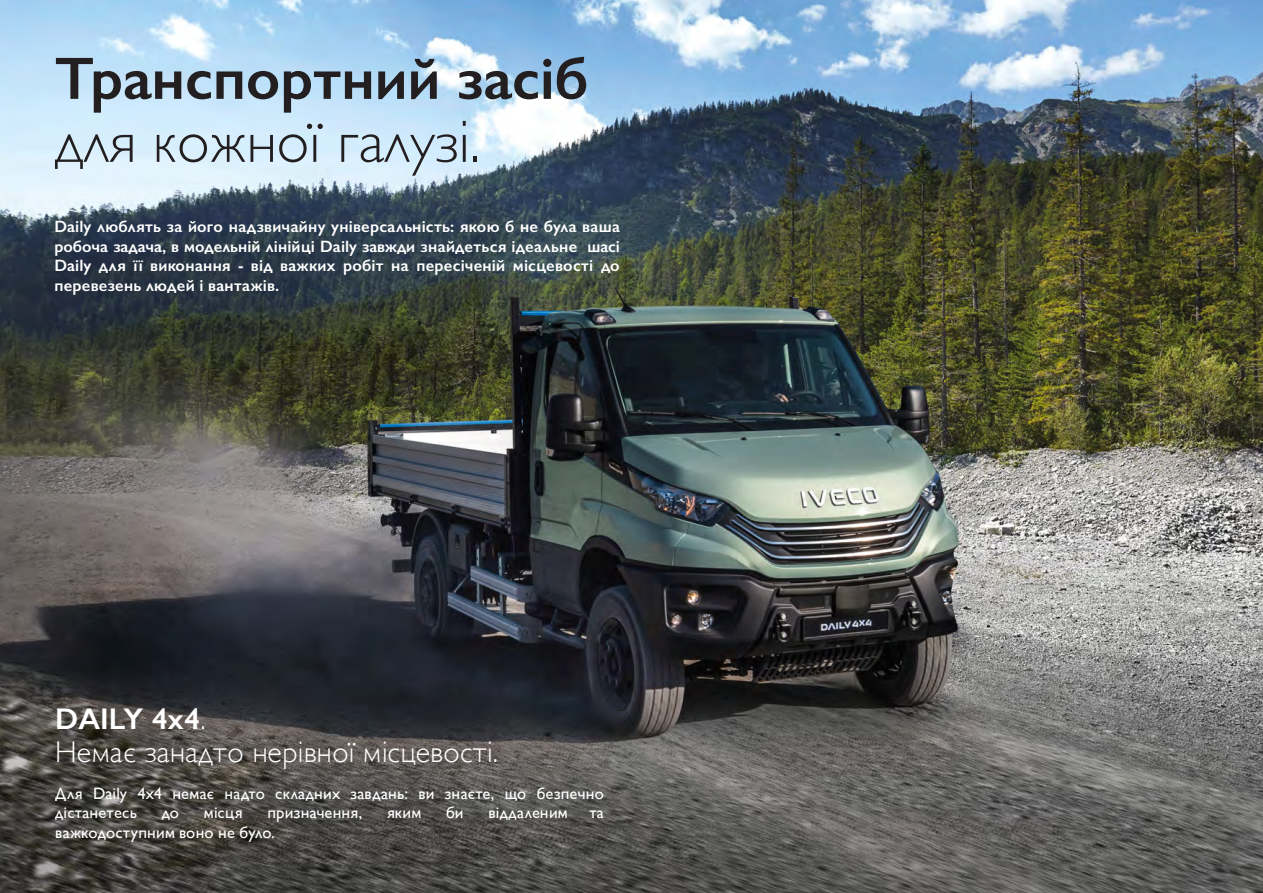
<style>
.page{position:relative;width:1263px;height:893px;background:#fff}
.page>*{position:absolute;margin:0;border:0;box-sizing:border-box;transform-origin:0 0}
.t1{font:600 60px "Gill Sans";color:#231f20}
.t2{font:300 60px "Gill Sans";color:#231f20}
.t3{font:300 30px/33px "Gill Sans";letter-spacing:.01em;color:#fff}
.t4{font:600 16.5px/19.5px "Gill Sans";letter-spacing:.015em;color:#fff;text-align:justify}
.t5{font:16.5px/19.5px "Gill Sans";letter-spacing:.015em;color:#fff}
.s1{font-weight:600}
</style>
<div class="page">
<img style="left:1px;top:0;width:1262px;height:585px">
<img style="left:1262px;top:446px;width:1px;height:139px">
<svg style="left:0;top:585px;width:1263px;height:308px;background:#515151"></svg>
<h1 class="t1" style="left:54px;top:42px;width:535px">Транспортний засіб</h1>
<h1 class="t2" style="left:54px;top:95px;width:428px">для кожної галузі.</h1>
<p class="t4" style="left:54px;top:217px;width:567px">Daily люблять за його надзвичайну універсальність: якою б не була ваша робоча задача, в модельній лінійці Daily завжди знайдеться ідеальне шасі Daily для її виконання - від важких робіт на пересіченій місцевості до перевезень людей і вантажів.</p>
<h2 class="t3" style="left:55px;top:701px;width:444px"><span class="s1">DAILY 4x4</span>.<br>Немає занадто нерівної місцевості.</h2>
<p class="t5" style="left:55px;top:783px;width:550px">Для Daily 4x4 немає надто складних завдань: ви знаєте, що безпечно дістанетесь</p>
<p class="t5" style="left:162px;top:803px;width:19px">до</p>
<p class="t5" style="left:204px;top:803px;width:40px">місця</p>
<p class="t5" style="left:267px;top:803px;width:96px">призначення,</p>
<p class="t5" style="left:387px;top:803px;width:36px">яким</p>
<p class="t5" style="left:446px;top:803px;width:19px">би</p>
<p class="t5" style="left:488px;top:803px;width:81px">віддаленим</p>
<p class="t5" style="left:589px;top:803px;width:16px">та</p>
<p class="t5" style="left:55px;top:822px;width:221px">важкодоступним воно не було.</p>
</div>
